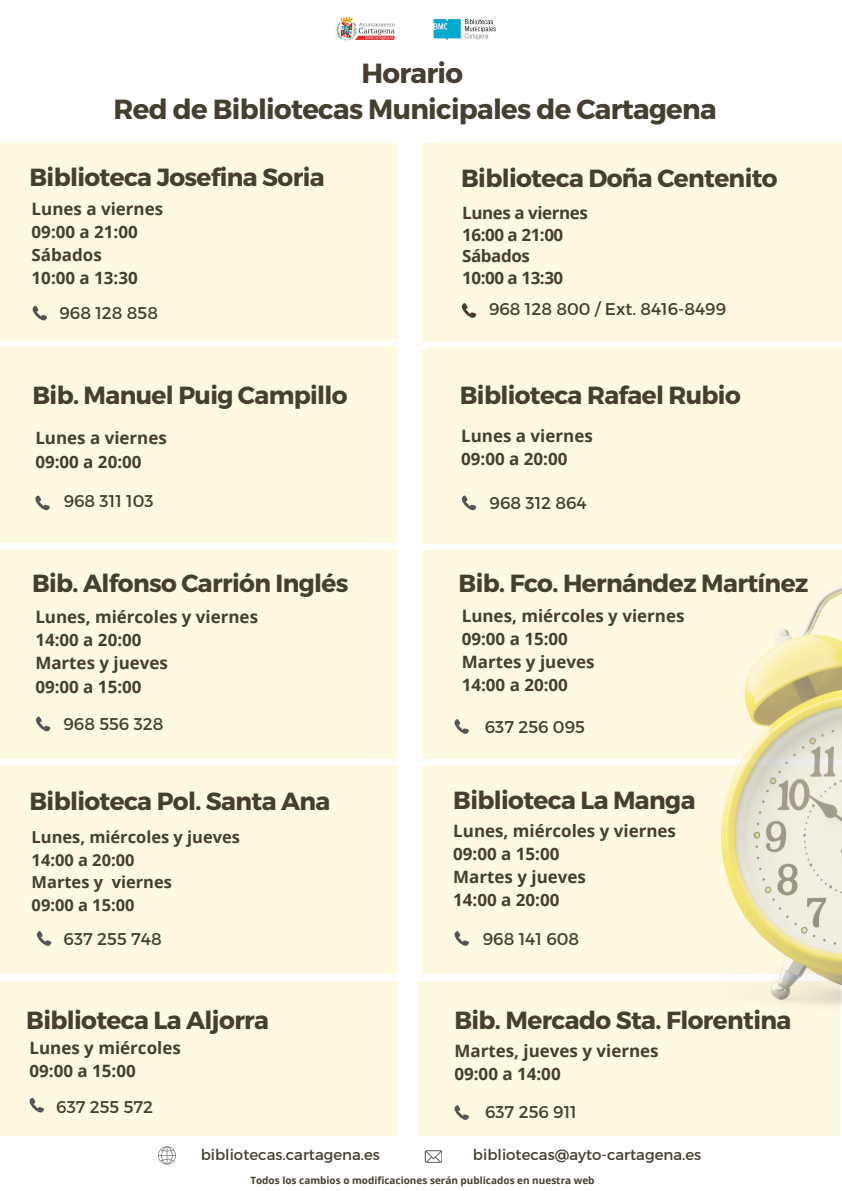
<style>
.page{position:relative;width:842px;height:1191px;background:#fff}
.page>*{position:absolute;margin:0;border:0;box-sizing:border-box;transform-origin:0 0}
.t1{font:700 27.6px/35.9px "Montserrat";letter-spacing:-.025em;color:#463e2e;text-align:center}
.t2{font:700 24.8px "Montserrat";letter-spacing:-.025em;color:#463e2e}
.t3{font:700 17px/23.2px "Open Sans";color:#463e2e}
.t4{font:17px "Montserrat";color:#463e2e}
.t5{font:700 17px/21.8px "Open Sans";letter-spacing:-.025em;color:#463e2e}
.t6{font:700 16.4px/22.5px "Open Sans";color:#463e2e}
.t7{font:15px "Montserrat";color:#463e2e}
.t8{font:700 10px "Open Sans";color:#463e2e}
</style>
<div class="page">
<div style="left:0;top:346px;width:397px;height:197px;background:#fff9e1"></div>
<div style="left:421px;top:347px;width:421px;height:197px;background:#fff9e1"></div>
<div style="left:0;top:550px;width:397px;height:208px;background:#fff9e1"></div>
<div style="left:422px;top:550px;width:420px;height:208px;background:#fff9e1"></div>
<div style="left:0;top:765px;width:397px;height:208px;background:#fff9e1"></div>
<div style="left:422px;top:765px;width:420px;height:208px;background:#fff9e1"></div>
<div style="left:0;top:980px;width:397px;height:155px;background:#fff9e1"></div>
<div style="left:418px;top:980px;width:422px;height:155px;background:#fff9e1"></div>
<div style="left:0;top:143px;width:397px;height:197px;background:#fff9e1"></div>
<div style="left:422px;top:143px;width:420px;height:198px;background:#fff9e1"></div>
<svg style="left:425px;top:1150px;width:17px;height:12px"></svg>
<svg style="left:158px;top:1146px;width:18px;height:18px"></svg>
<svg style="left:462px;top:303px;width:14px;height:15px"></svg>
<svg style="left:33px;top:306px;width:14px;height:14px"></svg>
<svg style="left:35px;top:495px;width:15px;height:15px"></svg>
<svg style="left:462px;top:495px;width:14px;height:15px"></svg>
<svg style="left:36px;top:716px;width:14px;height:15px"></svg>
<svg style="left:37px;top:931px;width:14px;height:14px"></svg>
<svg style="left:30px;top:1097px;width:14px;height:15px"></svg>
<svg style="left:454px;top:1105px;width:15px;height:14px"></svg>
<svg style="left:454px;top:931px;width:15px;height:14px"></svg>
<svg style="left:454px;top:719px;width:15px;height:14px"></svg>
<img style="left:336px;top:16px;width:59px;height:25px">
<img style="left:433px;top:19px;width:63px;height:22px">
<img style="left:657px;top:587px;width:185px;height:418px">
<h3 class="t1" style="left:114px;top:54px;width:605px">Horario<br>Red de Bibliotecas Municipales de Cartagena</h3>
<h2 class="t2" style="left:30px;top:161px;width:297px">Biblioteca Josefina Soria</h2>
<h3 class="t2" style="left:461px;top:162px;width:318px">Biblioteca Doña Centenito</h3>
<h2 class="t3" style="left:32px;top:196px;width:133px">Lunes a viernes<br>09:00 a 21:00<br>Sábados<br>10:00 a 13:30</h2>
<h3 class="t5" style="left:462px;top:201px;width:127px">Lunes a viernes<br>16:00 a 21:00<br>Sábados<br>10:00 a 13:30</h3>
<h4 class="t4" style="left:60px;top:302px;width:100px">968 128 858</h4>
<h3 class="t4" style="left:489px;top:298px;width:239px">968 128 800 / Ext. 8416-8499</h3>
<p class="t2" style="left:33px;top:379px;width:317px">Bib. Manuel Puig Campillo</p>
<h4 class="t2" style="left:460px;top:379px;width:282px">Biblioteca Rafael Rubio</h4>
<p class="t3" style="left:35px;top:426px;width:133px">Lunes a viernes<br>09:00 a 20:00</p>
<h2 class="t3" style="left:461px;top:423px;width:133px">Lunes a viernes<br>09:00 a 20:00</h2>
<h3 class="t4" style="left:64px;top:489px;width:91px">968 311 103</h3>
<p class="t4" style="left:490px;top:492px;width:99px">968 312 864</p>
<h2 class="t2" style="left:32px;top:567px;width:318px">Bib. Alfonso Carrión Inglés</h2>
<h3 class="t2" style="left:459px;top:567px;width:351px">Bib. Fco. Hernández Martínez</h3>
<p class="t3" style="left:35px;top:604px;width:224px">Lunes, miércoles y viernes<br>14:00 a 20:00<br>Martes y jueves<br>09:00 a 15:00</p>
<h4 class="t3" style="left:462px;top:603px;width:224px">Lunes, miércoles y viernes<br>09:00 a 15:00<br>Martes y jueves<br>14:00 a 20:00</h4>
<h4 class="t4" style="left:63px;top:713px;width:102px">968 556 328</h4>
<h4 class="t4" style="left:485px;top:716px;width:102px">637 256 095</h4>
<p class="t2" style="left:30px;top:784px;width:302px">Biblioteca Pol. Santa Ana</p>
<h4 class="t2" style="left:453px;top:783px;width:244px">Biblioteca La Manga</h4>
<h1 class="t6" style="left:32px;top:825px;width:210px">Lunes, miércoles y jueves<br>14:00 a 20:00<br>Martes y viernes<br>09:00 a 15:00</h1>
<h2 class="t4" style="left:64px;top:927px;width:100px">637 255 748</h2>
<h2 class="t2" style="left:26px;top:1003px;width:244px">Biblioteca La Aljorra</h2>
<h4 class="t3" style="left:30px;top:1035px;width:153px">Lunes y miércoles<br>09:00 a 15:00</h4>
<p class="t3" style="left:453px;top:818px;width:224px">Lunes, miércoles y viernes<br>09:00 a 15:00<br>Martes y jueves<br>14:00 a 20:00</p>
<p class="t4" style="left:483px;top:927px;width:98px">968 141 608</p>
<p class="t2" style="left:454px;top:1003px;width:338px">Bib. Mercado Sta. Florentina</p>
<p class="t3" style="left:454px;top:1038px;width:206px">Martes, jueves y viernes<br>09:00 a 14:00</p>
<h2 class="t4" style="left:56px;top:1095px;width:99px">637 255 572</h2>
<h3 class="t4" style="left:485px;top:1100px;width:93px">637 256 911</h3>
<h2 class="t7" style="left:201px;top:1144px;width:181px">bibliotecas.cartagena.es</h2>
<p class="t7" style="left:473px;top:1144px;width:230px">bibliotecas@ayto-cartagena.es</p>
<h4 class="t8" style="left:250px;top:1173px;width:346px">Todos los cambios o modificaciones serán publicados en nuestra web</h4>
</div>
